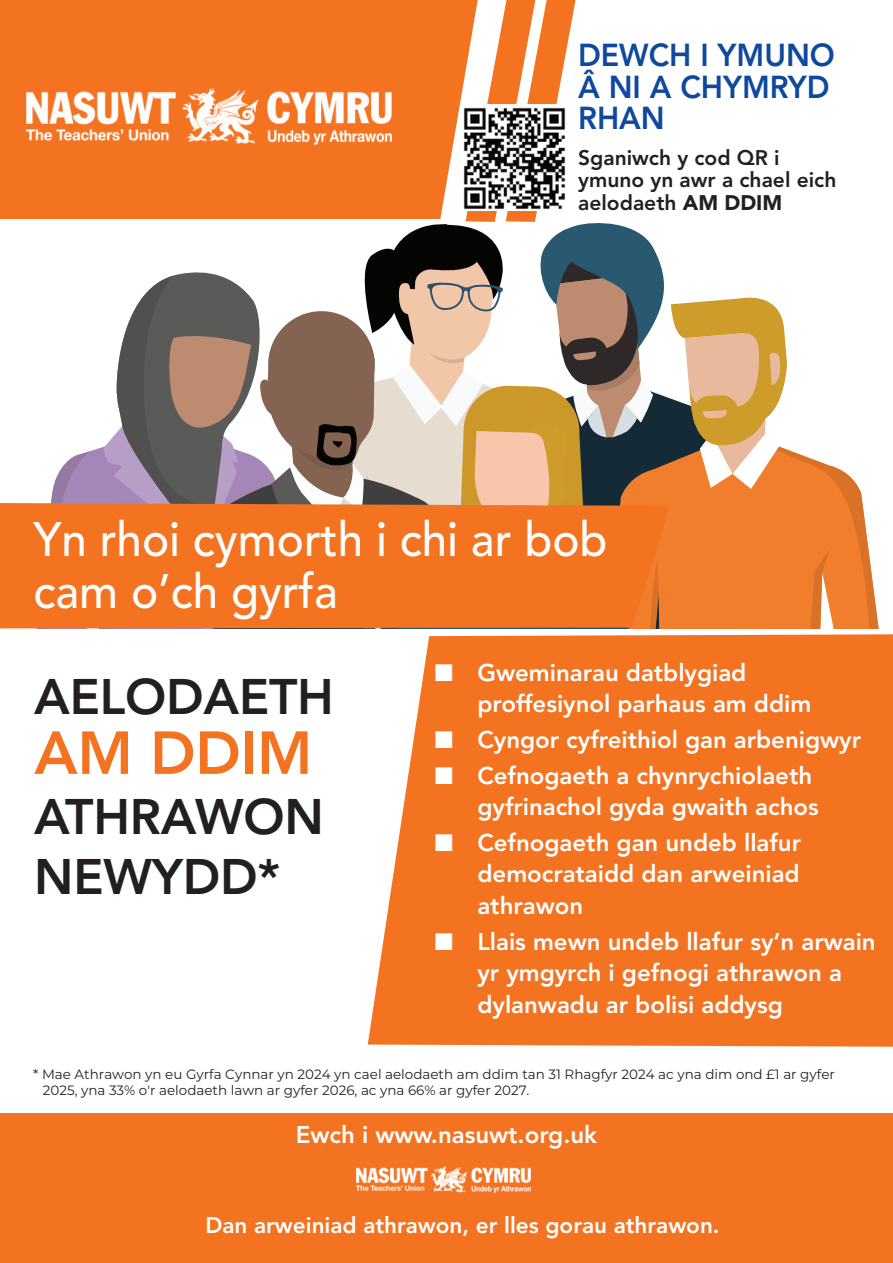
<style>
.page{position:relative;width:893px;height:1263px;background:#fff}
.page>*{position:absolute;margin:0;border:0;box-sizing:border-box;transform-origin:0 0}
.t1{font:800 60px "Avenir LT";letter-spacing:-.005em;color:#f47321}
.t2{font:800 49.5px/60.2px "Avenir";letter-spacing:-.005em;color:#231f20}
.t3{font:500 48px/51.8px "Avenir";color:#fff;scale:.95 1}
.t4{font:800 31.5px/31.5px "Avenir LT";color:#0f499d;scale:.95 1}
.t5{font:800 24px/31.5px "Avenir";color:#fff}
.t6{font:800 22.5px "Avenir";color:#fff}
.t7{font:800 21px/22.8px "Avenir";color:#231f20}
.t8{font:13.5px/16.2px "Montserrat";color:#231f20}
.s1{font-weight:900}
</style>
<div class="page">
<div style="left:0;top:0;width:36px;height:219px;background:#f47321"></div>
<div style="left:368px;top:634px;width:525px;height:413px;background:#f47321"></div>
<div style="left:0;top:1113px;width:893px;height:150px;background:#f47321"></div>
<img style="left:27px;top:89px;width:9px;height:55px">
<img style="left:356px;top:1166px;width:174px;height:26px">
<svg style="left:36px;top:0;width:843px;height:628px"></svg>
<div style="left:0;top:503px;width:670px;height:125px;background:#f47321"></div>
<img style="left:462px;top:105px;width:106px;height:106px">
<p class="t4" style="left:578px;top:41px;width:272px">DEWCH I YMUNO<br>Â NI A CHYMRYD<br>RHAN</p>
<p class="t7" style="left:578px;top:148px;width:260px">Sganiwch y cod QR i ymuno yn awr a chael eich aelodaeth <span class="s1">AM DDIM</span></p>
<p class="t3" style="left:33px;top:519px;width:606px">Yn rhoi cymorth i chi ar bob cam o’ch gyrfa</p>
<p class="t2" style="left:34px;top:670px;width:301px">AELODAETH</p>
<p class="t1" style="left:34px;top:724px;width:280px">AM DDIM</p>
<p class="t2" style="left:34px;top:791px;width:291px">ATHRAWON<br>NEWYDD*</p>
<p class="t5" style="left:477px;top:658px;width:335px;text-indent:-43px">■ Gweminarau datblygiad proffesiynol parhaus am ddim</p>
<p class="t5" style="left:435px;top:726px;width:428px">■ Cyngor cyfreithiol gan arbenigwyr</p>
<p class="t5" style="left:435px;top:762px;width:385px;text-align:right">■ Cefnogaeth a chynrychiolaeth gyfrinachol gyda gwaith achos</p>
<p class="t5" style="left:477px;top:829px;width:325px;text-align:justify;text-indent:-43px">■ Cefnogaeth gan undeb llafur democrataidd dan arweiniad athrawon</p>
<p class="t5" style="left:477px;top:927px;width:400px;text-indent:-43px">■ Llais mewn undeb llafur sy’n arwain yr ymgyrch i gefnogi athrawon a dylanwadu ar bolisi addysg</p>
<p class="t8" style="left:43px;top:1066px;width:794px;text-indent:-9px">* Mae Athrawon yn eu Gyrfa Cynnar yn 2024 yn cael aelodaeth am ddim tan 31 Rhagfyr 2024 ac yna dim ond £1 ar gyfer<br>2025, yna 33% o'r aelodaeth lawn ar gyfer 2026, ac yna 66% ar gyfer 2027.</p>
<p class="t5" style="left:296px;top:1121px;width:303px">Ewch i www.nasuwt.org.uk</p>
<p class="t6" style="left:205px;top:1216px;width:516px">Dan arweiniad athrawon, er lles gorau athrawon.</p>
</div>
